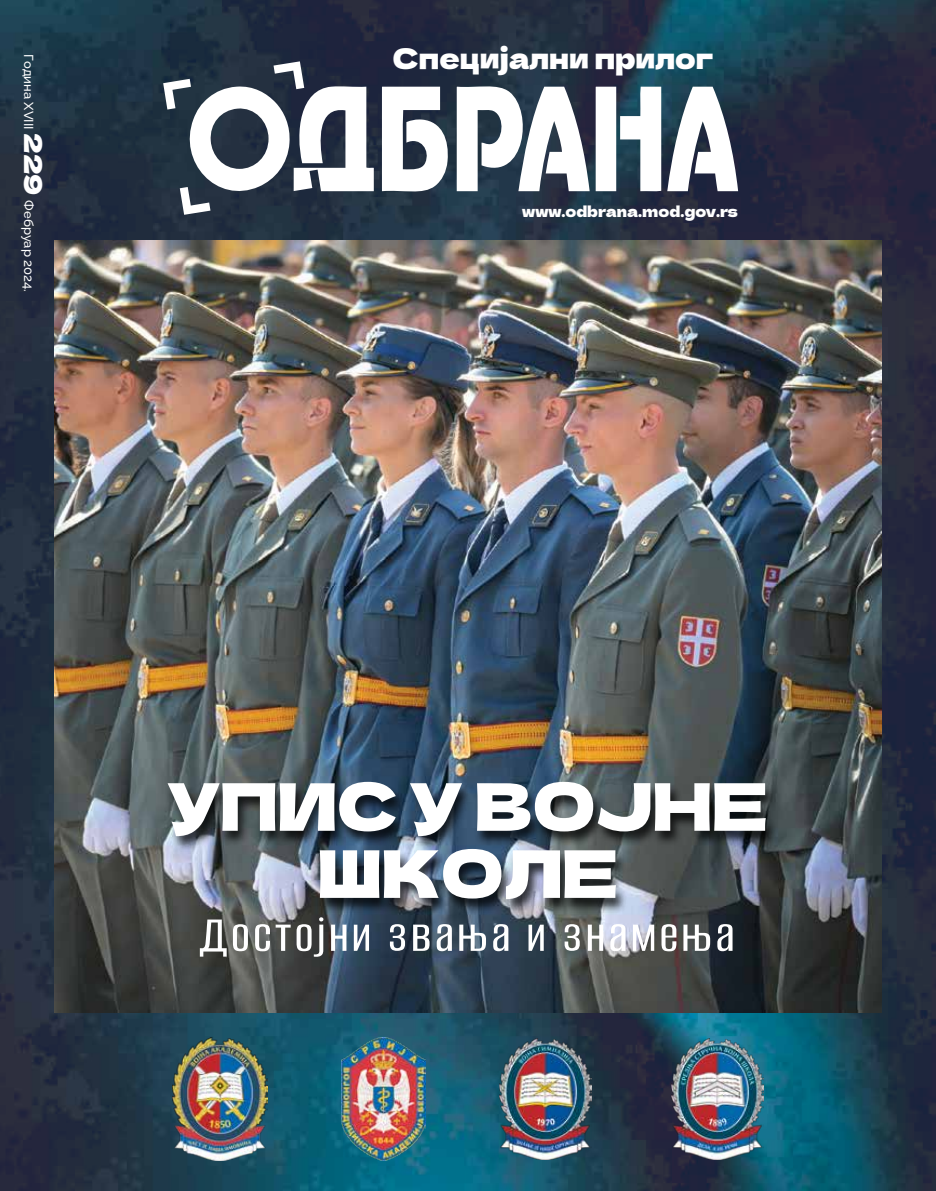
<style>
.page{position:relative;width:936px;height:1191px;background:#fff}
.page>*{position:absolute;margin:0;border:0;box-sizing:border-box;transform-origin:0 0}
.t1{font:65.55px/67.1px "Dela Gothic One";letter-spacing:-.01em;color:#fff;text-align:center}
.t2{font:100 52.95px "Alumni Sans";letter-spacing:.06em;color:#fff}
.t3{font:28.05px "Dela Gothic One";color:#fff}
.t4{font:14.85px "Dela Gothic One";color:#fff}
.t5{font:500 13.05px "Raleway";color:#fff}
.s1{font-family:"Dela Gothic One";font-weight:400;font-size:24.75px}
</style>
<div class="page">
<img style="left:0;top:0;width:935px;height:1191px">
<svg style="left:163px;top:61px;width:575px;height:154px"></svg>
<img style="left:173px;top:1037px;width:95px;height:123px">
<img style="left:499px;top:1038px;width:92px;height:121px">
<img style="left:671px;top:1038px;width:92px;height:121px">
<img style="left:341px;top:1037px;width:85px;height:123px">
<img style="left:54px;top:240px;width:827px;height:772px">
<div style="left:165px;top:782px;width:612px;height:133px;background:#000;opacity:.75"></div>
<p class="t5" style="left:39px;top:54px;width:239px;rotate:90deg">Година XVIII <span class="s1">229</span> Фебруар 2024.</p>
<h3 class="t3" style="left:392px;top:37px;width:322px">Специјални прилог</h3>
<p class="t4" style="left:522px;top:200px;width:217px">www.odbrana.mod.gov.rs</p>
<h1 class="t1" style="left:167px;top:769px;width:602px">УПИС У ВОЈНЕ<br>ШКОЛЕ</h1>
<h2 class="t2" style="left:199px;top:908px;width:537px">Достојни звања и знамења</h2>
</div>
